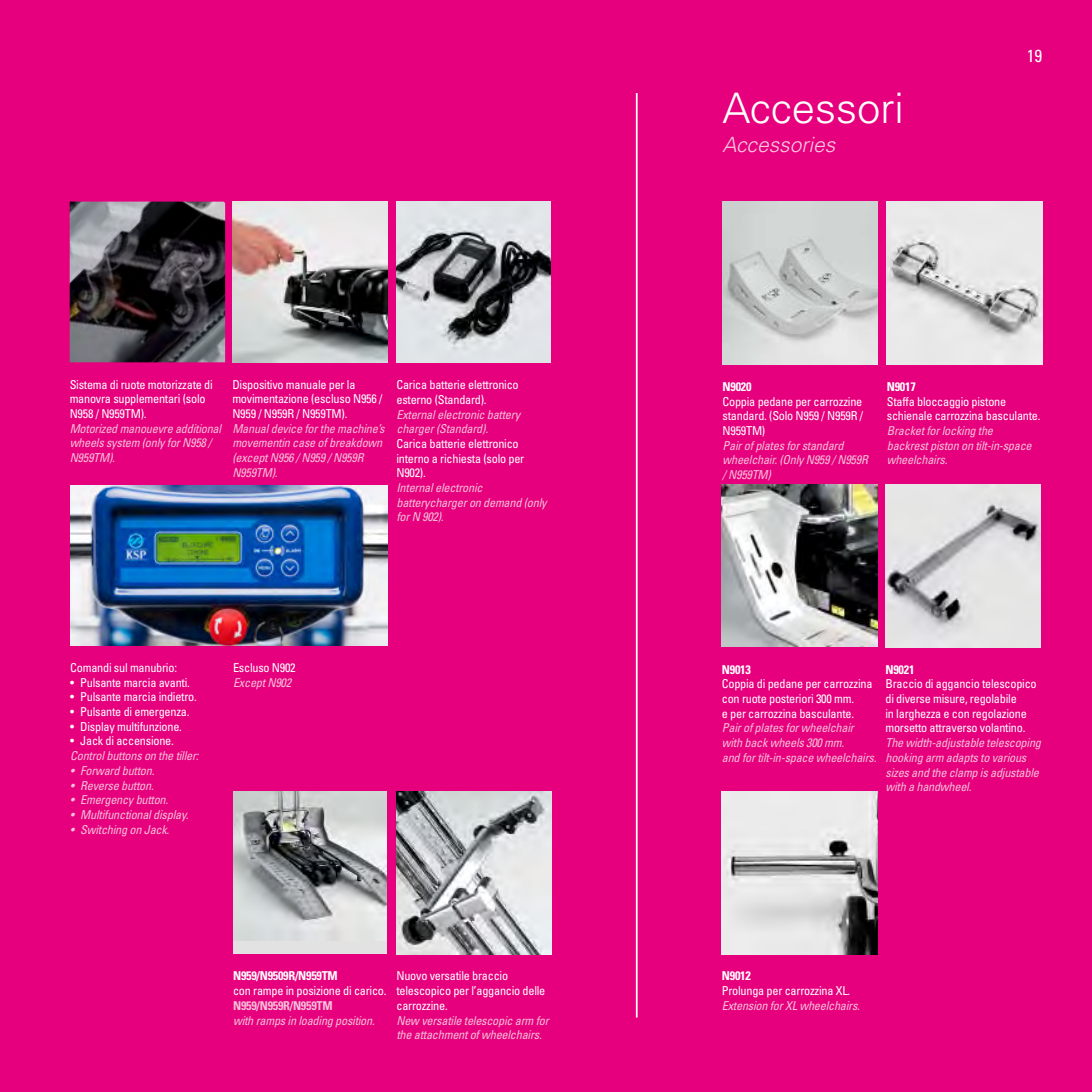
<style>
.page{position:relative;width:1092px;height:1092px;background:#fff}
.page>*{position:absolute;margin:0;border:0;box-sizing:border-box;transform-origin:0 0}
.t1{font:300 42px "Univers LT Std";color:#fff}
.t2{font:italic 300 21px "Univers LT Std";color:#f8c9df}
.t3{font:condensed 17.5px "Univers LT Std";color:#fff}
.t4{font:condensed 12.25px/14.7px "Univers LT Std";letter-spacing:-.02em;color:#fff}
.t5{font:italic condensed 12.25px/14.7px "Univers LT Std";letter-spacing:-.02em;color:#f7bfd9}
.t6{font:700 condensed 12.25px "Univers LT Std";letter-spacing:-.02em;color:#fff}
.t7{font:700 condensed 12.25px "Univers LT Std";letter-spacing:-.02em;color:#f7bfd9}
</style>
<div class="page">
<div style="left:0;top:0;width:1091px;height:1091px;background:#e6007d"></div>
<hr style="left:635px;top:93px;width:2px;height:924px;background:#fff">
<div style="left:233px;top:791px;width:153px;height:163px;background:#e2e2e2"></div>
<img style="left:233px;top:791px;width:153px;height:149px">
<img style="left:232px;top:202px;width:156px;height:160px">
<img style="left:396px;top:202px;width:154px;height:161px">
<img style="left:70px;top:201px;width:155px;height:161px">
<img style="left:396px;top:791px;width:156px;height:163px">
<img style="left:70px;top:485px;width:318px;height:160px">
<img style="left:886px;top:202px;width:156px;height:162px">
<img style="left:885px;top:484px;width:155px;height:163px">
<img style="left:722px;top:202px;width:155px;height:162px">
<img style="left:721px;top:791px;width:156px;height:163px">
<img style="left:721px;top:484px;width:156px;height:162px">
<p class="t4" style="left:70px;top:376px;width:145px">Sistema di ruote motorizzate di manovra supplementari (solo<br>N958 / N959TM).</p>
<p class="t5" style="left:70px;top:421px;width:153px">Motorized manouevre additional wheels system (only for N958 /<br>N959TM).</p>
<p class="t4" style="left:232px;top:376px;width:152px">Dispositivo manuale per la movimentazione (escluso N956 /<br>N959 / N959R / N959TM).</p>
<p class="t5" style="left:232px;top:421px;width:154px">Manual device for the machine’s movementin case of breakdown (except N956 / N959 / N959R<br>N959TM).</p>
<p class="t4" style="left:396px;top:377px;width:124px">Carica batterie elettronico esterno (Standard).</p>
<p class="t5" style="left:396px;top:406px;width:125px">External electronic battery charger (Standard).</p>
<p class="t4" style="left:396px;top:436px;width:129px">Carica batterie elettronico interno a richiesta (solo per<br>N902).</p>
<p class="t5" style="left:396px;top:480px;width:152px">Internal electronic batterycharger on demand (only for N 902).</p>
<p class="t4" style="left:70px;top:660px;width:108px">Comandi sul manubrio:</p>
<p class="t4" style="left:70px;top:674px;width:121px">• Pulsante marcia avanti.</p>
<p class="t4" style="left:70px;top:689px;width:128px">• Pulsante marcia indietro.</p>
<p class="t4" style="left:70px;top:704px;width:121px">• Pulsante di emergenza.</p>
<p class="t4" style="left:70px;top:718px;width:113px">• Display multifunzione.</p>
<p class="t4" style="left:70px;top:733px;width:105px">• Jack di accensione.</p>
<p class="t5" style="left:70px;top:748px;width:130px">Control buttons on the tiller:</p>
<p class="t5" style="left:70px;top:763px;width:86px">• Forward button.</p>
<p class="t5" style="left:70px;top:777px;width:85px">• Reverse button.</p>
<p class="t5" style="left:70px;top:792px;width:99px">• Emergency button.</p>
<p class="t5" style="left:70px;top:807px;width:120px">• Multifunctional display.</p>
<p class="t5" style="left:70px;top:821px;width:100px">• Switching on Jack.</p>
<p class="t4" style="left:233px;top:660px;width:64px">Escluso N902</p>
<p class="t5" style="left:233px;top:674px;width:60px">Except N902</p>
<p class="t6" style="left:233px;top:968px;width:106px">N959/N9509R/N959TM</p>
<p class="t4" style="left:233px;top:983px;width:155px">con rampe in posizione di carico.</p>
<p class="t7" style="left:233px;top:997px;width:101px">N959/N959R/N959TM</p>
<p class="t5" style="left:233px;top:1012px;width:143px">with ramps in loading position.</p>
<p class="t4" style="left:396px;top:968px;width:150px">Nuovo versatile braccio telescopico per l’aggancio delle carrozzine.</p>
<p class="t5" style="left:396px;top:1012px;width:154px">New versatile telescopic arm for the attachment of wheelchairs.</p>
<h1 class="t1" style="left:722px;top:83px;width:183px">Accessori</h1>
<h2 class="t2" style="left:722px;top:132px;width:114px">Accessories</h2>
<h3 class="t3" style="left:1026px;top:45px;width:17px">19</h3>
<p class="t6" style="left:722px;top:379px;width:30px">N9020</p>
<p class="t4" style="left:722px;top:393px;width:142px;text-align:justify">Coppia pedane per carrozzine standard. (Solo N959 / N959R / N959TM)</p>
<p class="t5" style="left:722px;top:438px;width:147px">Pair of plates for standard wheelchair. (Only N959 / N959R / N959TM)</p>
<p class="t6" style="left:886px;top:379px;width:30px">N9017</p>
<p class="t4" style="left:886px;top:393px;width:155px">Staffa bloccaggio pistone schienale carrozzina basculante.</p>
<p class="t5" style="left:886px;top:423px;width:146px">Bracket for locking the backrest piston on tilt-in-space wheelchairs.</p>
<p class="t6" style="left:721px;top:661px;width:30px">N9013</p>
<p class="t4" style="left:721px;top:676px;width:152px">Coppia di pedane per carrozzina con ruote posteriori 300 mm.<br>e per carrozzina basculante.</p>
<p class="t5" style="left:721px;top:720px;width:156px">Pair of plates for wheelchair with back wheels 300 mm.<br>and for tilt-in-space wheelchairs.</p>
<p class="t6" style="left:885px;top:661px;width:30px">N9021</p>
<p class="t4" style="left:885px;top:676px;width:153px">Braccio di aggancio telescopico di diverse misure, regolabile<br>in larghezza e con regolazione morsetto attraverso volantino.</p>
<p class="t5" style="left:885px;top:735px;width:157px">The width-adjustable telescoping hooking arm adapts to various sizes and the clamp is adjustable with a handwheel.</p>
<p class="t6" style="left:721px;top:968px;width:30px">N9012</p>
<p class="t4" style="left:721px;top:983px;width:130px">Prolunga per carrozzina XL.</p>
<p class="t5" style="left:721px;top:998px;width:140px">Extension for XL wheelchairs.</p>
</div>
